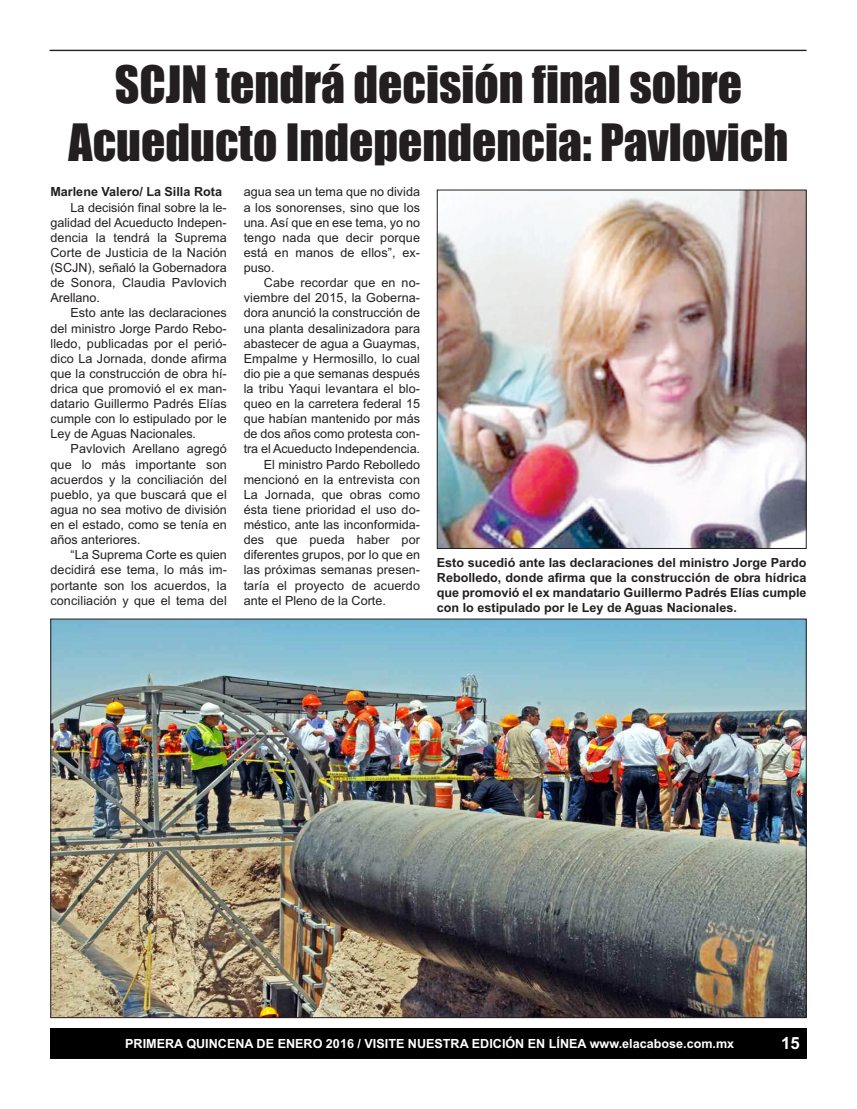
<style>
.page{position:relative;width:857px;height:1109px;background:#fff}
.page>*{position:absolute;margin:0;border:0;box-sizing:border-box;transform-origin:0 0}
.t1{font:47.6px/57.1px "Impact";color:#231f20;text-align:center}
.t2{font:700 16.8px "Arial";color:#fff}
.t3{font:12.6px/15.1px "Arial";color:#231f20;text-align:justify}
.t4{font:700 12.6px/15.1px "Arial";color:#231f20;text-align:justify}
.t5{font:700 12.6px "Arial";color:#fff}
</style>
<div class="page">
<div style="left:50px;top:1028px;width:756px;height:30px;background:#000"></div>
<hr style="left:50px;top:50px;width:756px;height:1px;background:#231f20">
<img style="left:52px;top:621px;width:752px;height:395px">
<img style="left:439px;top:192px;width:365px;height:355px">
<div style="left:437px;top:190px;width:369px;height:359px;border:1px solid #231f20"></div>
<h1 class="t1" style="left:68px;top:58px;width:721px">SCJN tendrá decisión final sobre<br>Acueducto Independencia: Pavlovich</h1>
<p class="t4" style="left:50px;top:184px;width:173px">Marlene Valero/ La Silla Rota</p>
<p class="t3" style="left:50px;top:200px;width:178px;text-indent:20px">La decisión final sobre la le&shy;galidad del Acueducto Indepen&shy;dencia la tendrá la Suprema Corte de Justicia de la Nación (SCJN), señaló la Gobernadora de Sonora, Claudia Pavlovich Arellano.</p>
<p class="t3" style="left:50px;top:305px;width:178px;text-indent:20px">Esto ante las declaraciones del ministro Jorge Pardo Rebo&shy;lledo, publicadas por el perió&shy;dico La Jornada, donde afirma que la construcción de obra hí&shy;drica que promovió el ex man&shy;datario Guillermo Padrés Elías cumple con lo estipulado por le Ley de Aguas Nacionales.</p>
<p class="t3" style="left:50px;top:441px;width:178px;text-indent:20px">Pavlovich Arellano agregó que lo más importante son acuerdos y la conciliación del pueblo, ya que buscará que el agua no sea motivo de división en el estado, como se tenía en años anteriores.</p>
<p class="t3" style="left:50px;top:547px;width:178px;text-indent:20px">“La Suprema Corte es quien decidirá ese tema, lo más im&shy;portante son los acuerdos, la conciliación y que el tema del</p>
<p class="t3" style="left:244px;top:184px;width:178px">agua sea un tema que no divida a los sonorenses, sino que los una. Así que en ese tema, yo no tengo nada que decir porque está en manos de ellos”, ex&shy;puso.</p>
<p class="t3" style="left:264px;top:275px;width:158px">Cabe recordar que en no-</p>
<p class="t3" style="left:244px;top:290px;width:178px">viembre del 2015, la Goberna-</p>
<p class="t3" style="left:244px;top:305px;width:178px">dora anunció la construcción de</p>
<p class="t3" style="left:244px;top:321px;width:178px">una planta desalinizadora para</p>
<p class="t3" style="left:244px;top:336px;width:178px">abastecer de agua a Guaymas,</p>
<p class="t3" style="left:244px;top:351px;width:178px">Empalme y Hermosillo, lo cual</p>
<p class="t3" style="left:244px;top:366px;width:178px">dio pie a que semanas después</p>
<p class="t3" style="left:244px;top:381px;width:178px">la tribu Yaqui levantara el blo-</p>
<p class="t3" style="left:244px;top:396px;width:178px">queo en la carretera federal 15</p>
<p class="t3" style="left:244px;top:411px;width:178px">que habían mantenido por más</p>
<p class="t3" style="left:244px;top:426px;width:178px">de dos años como protesta con-</p>
<p class="t3" style="left:244px;top:441px;width:178px">tra el Acueducto Independencia.</p>
<p class="t3" style="left:264px;top:457px;width:158px">El ministro Pardo Rebolledo</p>
<p class="t3" style="left:244px;top:472px;width:178px">mencionó en la entrevista con</p>
<p class="t3" style="left:244px;top:487px;width:178px">La Jornada, que obras como</p>
<p class="t3" style="left:244px;top:502px;width:178px">ésta tiene prioridad el uso do-</p>
<p class="t3" style="left:244px;top:517px;width:178px">méstico, ante las inconformida-</p>
<p class="t3" style="left:244px;top:532px;width:178px">des que pueda haber por</p>
<p class="t3" style="left:244px;top:547px;width:178px">diferentes grupos, por lo que en</p>
<p class="t3" style="left:244px;top:562px;width:178px">las próximas semanas presen-</p>
<p class="t3" style="left:244px;top:578px;width:178px">taría el proyecto de acuerdo</p>
<p class="t3" style="left:244px;top:593px;width:144px">ante el Pleno de la Corte.</p>
<p class="t4" style="left:437px;top:555px;width:371px">Esto sucedió ante las declaraciones del ministro Jorge Pardo Rebolledo, donde afirma que la construcción de obra hídrica que promovió el ex mandatario Guillermo Padrés Elías cumple con lo estipulado por le Ley de Aguas Nacionales.</p>
<p class="t5" style="left:125px;top:1037px;width:610px">PRIMERA QUINCENA DE ENERO 2016 / VISITE NUESTRA EDICIÓN EN LÍNEA www.elacabose.com.mx</p>
<h2 class="t2" style="left:781px;top:1033px;width:20px">15</h2>
</div>
